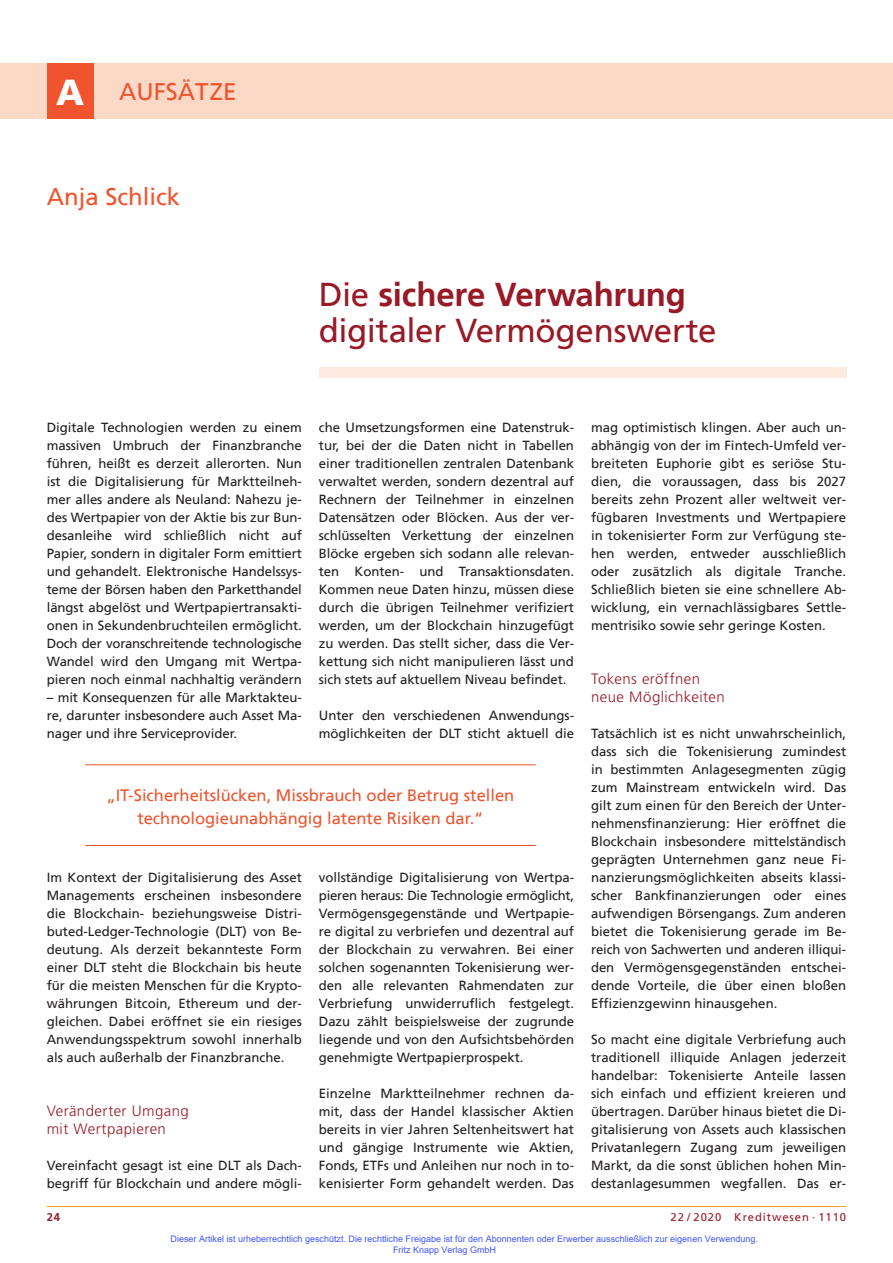
<style>
.page{position:relative;width:893px;height:1263px;background:#fff}
.page>*{position:absolute;margin:0;border:0;box-sizing:border-box;transform-origin:0 0}
.t1{font:33px/36px "Frutiger";letter-spacing:-.01em;color:#981a26}
.t2{font:24px "Frutiger";color:#f0542e}
.t3{font:16.5px/22.5px "Frutiger";color:#f0542e;text-align:center}
.t4{font:300 15px/18px "Frutiger";letter-spacing:.03em;color:#981a26}
.t5{font:13.2px/18px "Frutiger";letter-spacing:-.005em;color:#231f20;text-align:justify}
.t6{font:11.25px "Frutiger";letter-spacing:.08em;color:#981a26}
.t7{font:700 11.25px "Frutiger";color:#981a26}
.t8{font:9px/10.8px "Arial";color:#4054ff}
.s1{font-weight:900;font-size:36px;color:#fff}
.s2{font-weight:700}
</style>
<div class="page">
<div style="left:319px;top:368px;width:527px;height:10px;background:#fdebe1"></div>
<hr style="left:47px;top:1206px;width:799px;height:1px;background:#f1a31e">
<div style="left:0;top:64px;width:893px;height:55px;background:#fcd9c7"></div>
<div style="left:47px;top:64px;width:47px;height:55px;background:#f0542e"></div>
<hr style="left:85px;top:764px;width:451px;height:1px;background:#f0542e">
<hr style="left:85px;top:845px;width:451px;height:1px;background:#f0542e">
<h2 class="t2" style="left:56px;top:81px;width:182px"><span class="s1">A</span> AUFSÄTZE</h2>
<h2 class="t2" style="left:47px;top:186px;width:135px">Anja Schlick</h2>
<h1 class="t1" style="left:319px;top:278px;width:399px">Die <span class="s2">sichere Verwahrung </span>digitaler Vermögenswerte</h1>
<p class="t5" style="left:47px;top:419px;width:257px">Digitale Technologien werden zu einem massiven Umbruch der Finanzbranche führen, heißt es derzeit allerorten. Nun ist die Digitalisierung für Marktteilneh&shy;mer alles andere als Neuland: Nahezu je&shy;des Wertpapier von der Aktie bis zur Bun&shy;desanleihe wird schließlich nicht auf Papier, sondern in digitaler Form emittiert und gehandelt. Elektronische Handelssys&shy;teme der Börsen haben den Parketthandel längst abgelöst und Wertpapiertransakti&shy;onen in Sekundenbruchteilen ermöglicht.<br>Doch der voranschreitende technologische Wandel wird den Umgang mit Wertpa&shy;pieren noch einmal nachhaltig verändern</p>
<p class="t5" style="left:47px;top:689px;width:257px">– mit Konsequenzen für alle Marktakteu&shy;re, darunter insbesondere auch Asset Ma&shy;nager und ihre Serviceprovider.</p>
<p class="t5" style="left:319px;top:419px;width:257px">che Umsetzungsformen eine Datenstruk&shy;tur, bei der die Daten nicht in Tabellen einer traditionellen zentralen Datenbank verwaltet werden, sondern dezentral auf Rechnern der Teilnehmer in einzelnen Datensätzen oder Blöcken. Aus der ver&shy;schlüsselten Verkettung der einzelnen Blöcke ergeben sich sodann alle relevan&shy;ten Konten- und Transaktionsdaten.<br>Kommen neue Daten hinzu, müssen diese durch die übrigen Teilnehmer verifiziert werden, um der Blockchain hinzugefügt zu werden. Das stellt sicher, dass die Ver&shy;kettung sich nicht manipulieren lässt und sich stets auf aktuellem Niveau befindet.</p>
<p class="t5" style="left:319px;top:707px;width:257px">Unter den verschiedenen Anwendungs&shy;möglichkeiten der DLT sticht aktuell die</p>
<p class="t3" style="left:107px;top:785px;width:409px">„IT-Sicherheitslücken, Missbrauch oder Betrug stellen technologieunabhängig latente Risiken dar.“</p>
<p class="t5" style="left:47px;top:869px;width:257px">Im Kontext der Digitalisierung des Asset Managements erscheinen insbesondere die Blockchain- beziehungsweise Distri&shy;buted-Ledger-Technologie (DLT) von Be&shy;deutung. Als derzeit bekannteste Form einer DLT steht die Blockchain bis heute für die meisten Menschen für die Krypto&shy;währungen Bitcoin, Ethereum und der&shy;gleichen. Dabei eröffnet sie ein riesiges Anwendungsspektrum sowohl innerhalb als auch außerhalb der Finanzbranche.</p>
<p class="t4" style="left:47px;top:1102px;width:144px">Veränderter Umgang mit Wertpapieren</p>
<p class="t5" style="left:47px;top:1157px;width:257px">Vereinfacht gesagt ist eine DLT als Dach&shy;begriff für Blockchain und andere mögli-</p>
<p class="t5" style="left:319px;top:869px;width:257px">vollständige Digitalisierung von Wertpa&shy;pieren heraus: Die Technologie ermöglicht, Vermögensgegenstände und Wertpapie&shy;re digital zu verbriefen und dezentral auf der Blockchain zu verwahren. Bei einer solchen sogenannten Tokenisierung wer&shy;den alle relevanten Rahmendaten zur Verbriefung unwiderruflich festgelegt.<br>Dazu zählt beispielsweise der zugrunde liegende und von den Aufsichtsbehörden genehmigte Wertpapierprospekt.</p>
<p class="t5" style="left:319px;top:1085px;width:257px">Einzelne Marktteilnehmer rechnen da&shy;mit, dass der Handel klassischer Aktien bereits in vier Jahren Seltenheitswert hat und gängige Instrumente wie Aktien, Fonds, ETFs und Anleihen nur noch in to&shy;kenisierter Form gehandelt werden. Das</p>
<p class="t5" style="left:591px;top:419px;width:257px">mag optimistisch klingen. Aber auch un&shy;abhängig von der im Fintech-Umfeld ver&shy;breiteten Euphorie gibt es seriöse Stu&shy;dien, die voraussagen, dass bis 2027 bereits zehn Prozent aller weltweit ver&shy;fügbaren Investments und Wertpapiere in tokenisierter Form zur Verfügung ste&shy;hen werden, entweder ausschließlich oder zusätzlich als digitale Tranche.<br>Schließlich bieten sie eine schnellere Ab&shy;wicklung, ein vernachlässigbares Settle&shy;mentrisiko sowie sehr geringe Kosten.</p>
<p class="t4" style="left:591px;top:670px;width:135px">Tokens eröffnen neue Möglichkeiten</p>
<p class="t5" style="left:591px;top:725px;width:257px">Tatsächlich ist es nicht unwahrscheinlich, dass sich die Tokenisierung zumindest in bestimmten Anlagesegmenten zügig zum Mainstream entwickeln wird. Das gilt zum einen für den Bereich der Unter&shy;nehmensfinanzierung: Hier eröffnet die Blockchain insbesondere mittelständisch geprägten Unternehmen ganz neue Fi&shy;nanzierungsmöglichkeiten abseits klassi&shy;scher Bankfinanzierungen oder eines aufwendigen Börsengangs. Zum anderen bietet die Tokenisierung gerade im Be&shy;reich von Sachwerten und anderen illiqui&shy;den Vermögensgegenständen entschei&shy;dende Vorteile, die über einen bloßen Effizienzgewinn hinausgehen.</p>
<p class="t5" style="left:591px;top:1031px;width:257px">So macht eine digitale Verbriefung auch traditionell illiquide Anlagen jederzeit handelbar: Tokenisierte Anteile lassen sich einfach und effizient kreieren und übertragen. Darüber hinaus bietet die Di&shy;gitalisierung von Assets auch klassischen Privatanlegern Zugang zum jeweiligen Markt, da die sonst üblichen hohen Min&shy;destanlagesummen wegfallen. Das er-</p>
<p class="t7" style="left:47px;top:1211px;width:15px">24</p>
<p class="t6" style="left:671px;top:1211px;width:177px">22 / 2020 Kreditwesen · 1110</p>
<p class="t8" style="left:393px;top:1233px;width:366px;text-indent:-223px">Dieser Artikel ist urheberrechtlich geschützt. Die rechtliche Freigabe ist für den Abonnenten oder Erwerber ausschließlich zur eigenen Verwendung.<br>Fritz Knapp Verlag GmbH</p>
</div>
